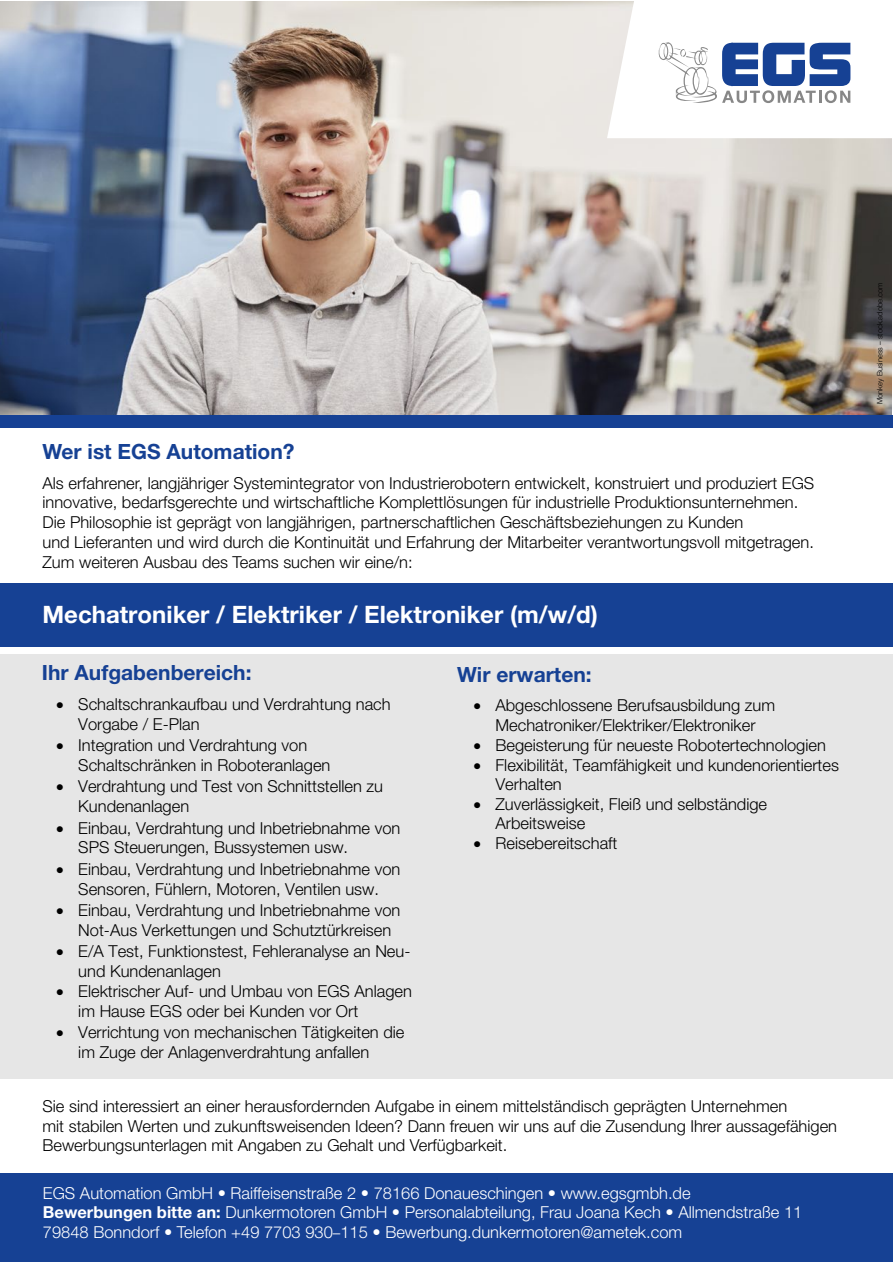
<style>
.page{position:relative;width:893px;height:1263px;background:#fff}
.page>*{position:absolute;margin:0;border:0;box-sizing:border-box;transform-origin:0 0}
.t1{font:700 24px "Helvetica Neue LT Std";color:#fff}
.t2{font:700 21px "Helvetica Neue LT Std";color:#164194}
.t3{font:300 16.5px/19.8px "Helvetica Neue LT Std";color:#000}
.t4{font:300 16.5px/19.8px "Helvetica Neue LT Std";color:#fff}
.t5{font:300 7.5px "Helvetica Neue LT Std";color:#000}
.s1{font-weight:700}
.s2{font-size:15px}
</style>
<div class="page">
<img style="left:0;top:1px;width:892px;height:414px">
<div style="left:0;top:583px;width:893px;height:63px;background:#164194"></div>
<div style="left:0;top:654px;width:893px;height:425px;background:#e6e6e6"></div>
<div style="left:0;top:415px;width:893px;height:12px;background:#164194"></div>
<div style="left:0;top:1173px;width:893px;height:88px;background:#164194"></div>
<svg style="left:607px;top:1px;width:285px;height:137px"></svg>
<p class="t2" style="left:43px;top:438px;width:253px">Wer ist EGS Automation?</p>
<p class="t3" style="left:43px;top:472px;width:773px">Als erfahrener, langjähriger Systemintegrator von Industrierobotern entwickelt, konstruiert und produziert EGS innovative, bedarfsgerechte und wirtschaftliche Komplettlösungen für industrielle Produktionsunternehmen.<br>Die Philosophie ist geprägt von langjährigen, partnerschaftlichen Geschäftsbeziehungen zu Kunden<br>und Lieferanten und wird durch die Kontinuität und Erfahrung der Mitarbeiter verantwortungsvoll mitgetragen.<br>Zum weiteren Ausbau des Teams suchen wir eine/n:</p>
<h1 class="t1" style="left:43px;top:599px;width:557px">Mechatroniker / Elektriker / Elektroniker (m/w/d)</h1>
<p class="t2" style="left:42px;top:659px;width:211px">Ihr Aufgabenbereich:</p>
<p class="t2" style="left:457px;top:661px;width:136px">Wir erwarten:</p>
<p class="t3" style="left:78px;top:694px;width:314px;text-indent:-22px">• Schaltschrankaufbau und Verdrahtung nach<br>Vorgabe / E-Plan</p>
<p class="t3" style="left:78px;top:735px;width:254px;text-indent:-22px">• Integration und Verdrahtung von<br>Schaltschränken in Roboteranlagen</p>
<p class="t3" style="left:78px;top:776px;width:306px;text-indent:-22px">• Verdrahtung und Test von Schnittstellen zu<br>Kundenanlagen</p>
<p class="t3" style="left:78px;top:817px;width:324px;text-indent:-22px">• Einbau, Verdrahtung und Inbetriebnahme von<br>SPS Steuerungen, Bussystemen usw.</p>
<p class="t3" style="left:56px;top:859px;width:346px;text-align:center">• Einbau, Verdrahtung und Inbetriebnahme von<br>Sensoren, Fühlern, Motoren, Ventilen usw.</p>
<p class="t3" style="left:78px;top:900px;width:324px;text-indent:-22px">• Einbau, Verdrahtung und Inbetriebnahme von<br>Not-Aus Verkettungen und Schutztürkreisen</p>
<p class="t3" style="left:78px;top:941px;width:334px;text-indent:-22px">• E/A Test, Funktionstest, Fehleranalyse an Neu&shy;und Kundenanlagen</p>
<p class="t3" style="left:78px;top:981px;width:335px;text-indent:-22px">• Elektrischer Auf- und Umbau von EGS Anlagen im Hause EGS oder bei Kunden vor Ort</p>
<p class="t3" style="left:78px;top:1022px;width:328px;text-indent:-22px">• Verrichtung von mechanischen Tätigkeiten die im Zuge der Anlagenverdrahtung anfallen</p>
<p class="t3" style="left:43px;top:1096px;width:796px">Sie sind interessiert an einer herausfordernden Aufgabe in einem mittelständisch geprägten Unternehmen<br>mit stabilen Werten und zukunftsweisenden Ideen? Dann freuen wir uns auf die Zusendung Ihrer aussagefähigen<br>Bewerbungsunterlagen mit Angaben zu Gehalt und Verfügbarkeit.</p>
<p class="t4" style="left:43px;top:1182px;width:761px">EGS Automation GmbH • Raiffeisenstraße 2 • 78166 Donaueschingen • www.egsgmbh.de<br><span class="s1">Bewerbungen bitte an:</span> Dunkermotoren GmbH • Personalabteilung, Frau Joana Kech • Allmendstraße 11<br>79848 Bonndorf • Telefon +49 7703 930<span class="s2">–</span>115 • Bewerbung.dunkermotoren@ametek.com</p>
<p class="t3" style="left:473px;top:695px;width:303px;text-align:center">• Abgeschlossene Berufsausbildung zum<br>Mechatroniker/Elektriker/Elektroniker</p>
<p class="t3" style="left:473px;top:735px;width:354px">• Begeisterung für neueste Robotertechnologien</p>
<p class="t3" style="left:495px;top:756px;width:345px;line-height:18.6px;text-indent:-22px">• Flexibilität, Teamfähigkeit und kundenorientiertes<br>Verhalten</p>
<p class="t3" style="left:495px;top:795px;width:273px;line-height:18.6px;text-indent:-22px">• Zuverlässigkeit, Fleiß und selbständige<br>Arbeitsweise</p>
<p class="t3" style="left:473px;top:833px;width:145px">• Reisebereitschaft</p>
<p class="t5" style="left:875px;top:404px;width:123px;rotate:-90deg">Monkey Business – stock.adobe.com</p>
</div>
